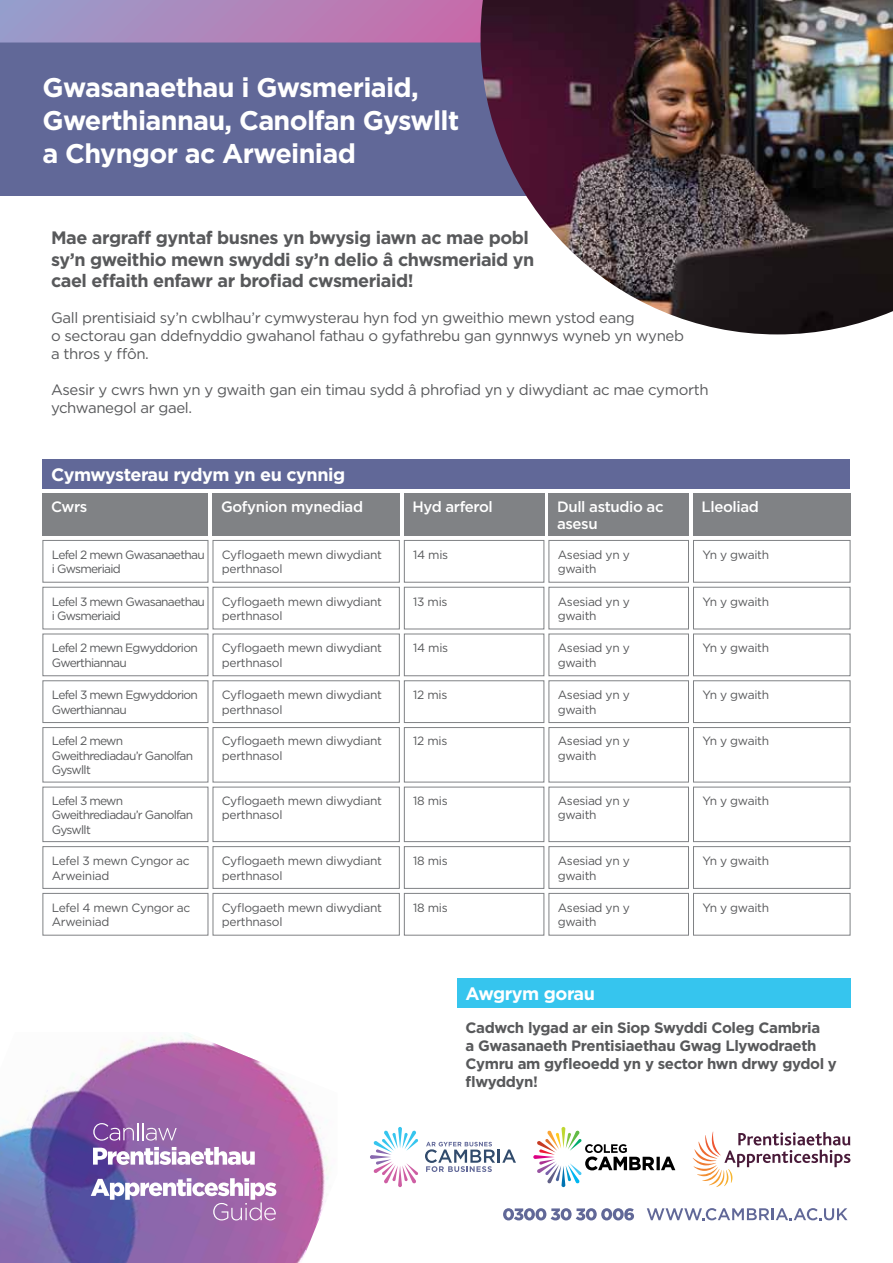
<style>
.page{position:relative;width:893px;height:1263px;background:#fff}
.page>*{position:absolute;margin:0;border:0;box-sizing:border-box;transform-origin:0 0}
.t1{font:700 27px/33px "Gotham";letter-spacing:-.025em;color:#fff}
.t2{font:700 18px/21.6px "Gotham";letter-spacing:-.025em;color:#58595b}
.t3{font:700 18px "Gotham";letter-spacing:-.025em;color:#fff}
.t4{font:15px/18px "Gotham";letter-spacing:-.025em;color:#58595b}
.t5{font:700 15px/18px "Gotham";letter-spacing:-.025em;color:#58595b}
.t6{font:500 15px/16.5px "Gotham";letter-spacing:-.025em;color:#fff}
.t7{font:12px/14.4px "Gotham";letter-spacing:-.025em;color:#58595b}
.t8{font:12px/14.4px "Gotham";letter-spacing:-.06em;color:#58595b}
</style>
<div class="page">
<img style="left:0;top:1033px;width:329px;height:230px">
<div style="left:0;top:15px;width:893px;height:181px;background:#616898"></div>
<svg style="left:91px;top:1178px;width:185px;height:42px"></svg>
<svg style="left:93px;top:1123px;width:84px;height:17px"></svg>
<svg style="left:93px;top:1147px;width:162px;height:18px"></svg>
<svg style="left:370px;top:1127px;width:48px;height:60px"></svg>
<svg style="left:425px;top:1142px;width:91px;height:30px"></svg>
<svg style="left:533px;top:1127px;width:121px;height:60px"></svg>
<svg style="left:656px;top:1157px;width:4px;height:13px"></svg>
<svg style="left:661px;top:1156px;width:14px;height:14px"></svg>
<svg style="left:693px;top:1132px;width:157px;height:55px"></svg>
<svg style="left:0;top:0;width:480px;height:43px;background:#af83b9"></svg>
<div style="left:43px;top:459px;width:807px;height:30px;background:#616898"></div>
<div style="left:457px;top:978px;width:393px;height:30px;background:#36c5ee"></div>
<div style="left:43px;top:493px;width:165px;height:43px;background:#808285"></div>
<div style="left:43px;top:540px;width:165px;height:43px;border:1px solid #808285"></div>
<div style="left:43px;top:587px;width:165px;height:42px;border:1px solid #808285"></div>
<div style="left:43px;top:634px;width:165px;height:42px;border:1px solid #808285"></div>
<div style="left:43px;top:680px;width:165px;height:43px;border:1px solid #808285"></div>
<div style="left:43px;top:727px;width:165px;height:55px;border:1px solid #808285"></div>
<div style="left:43px;top:787px;width:165px;height:55px;border:1px solid #808285"></div>
<div style="left:43px;top:846px;width:165px;height:43px;border:1px solid #808285"></div>
<div style="left:43px;top:893px;width:165px;height:42px;border:1px solid #808285"></div>
<div style="left:213px;top:493px;width:187px;height:43px;background:#808285"></div>
<div style="left:213px;top:540px;width:187px;height:43px;border:1px solid #808285"></div>
<div style="left:213px;top:587px;width:187px;height:42px;border:1px solid #808285"></div>
<div style="left:213px;top:634px;width:187px;height:42px;border:1px solid #808285"></div>
<div style="left:213px;top:680px;width:187px;height:43px;border:1px solid #808285"></div>
<div style="left:213px;top:727px;width:187px;height:55px;border:1px solid #808285"></div>
<div style="left:213px;top:787px;width:187px;height:55px;border:1px solid #808285"></div>
<div style="left:213px;top:846px;width:187px;height:43px;border:1px solid #808285"></div>
<div style="left:213px;top:893px;width:187px;height:42px;border:1px solid #808285"></div>
<div style="left:404px;top:493px;width:140px;height:43px;background:#808285"></div>
<div style="left:404px;top:540px;width:140px;height:43px;border:1px solid #808285"></div>
<div style="left:404px;top:587px;width:140px;height:42px;border:1px solid #808285"></div>
<div style="left:404px;top:634px;width:140px;height:42px;border:1px solid #808285"></div>
<div style="left:404px;top:680px;width:140px;height:43px;border:1px solid #808285"></div>
<div style="left:404px;top:727px;width:140px;height:55px;border:1px solid #808285"></div>
<div style="left:404px;top:787px;width:140px;height:55px;border:1px solid #808285"></div>
<div style="left:404px;top:846px;width:140px;height:43px;border:1px solid #808285"></div>
<div style="left:404px;top:893px;width:140px;height:42px;border:1px solid #808285"></div>
<div style="left:549px;top:493px;width:140px;height:43px;background:#808285"></div>
<div style="left:549px;top:540px;width:140px;height:43px;border:1px solid #808285"></div>
<div style="left:549px;top:587px;width:140px;height:42px;border:1px solid #808285"></div>
<div style="left:549px;top:634px;width:140px;height:42px;border:1px solid #808285"></div>
<div style="left:549px;top:680px;width:140px;height:43px;border:1px solid #808285"></div>
<div style="left:549px;top:727px;width:140px;height:55px;border:1px solid #808285"></div>
<div style="left:549px;top:787px;width:140px;height:55px;border:1px solid #808285"></div>
<div style="left:549px;top:846px;width:140px;height:43px;border:1px solid #808285"></div>
<div style="left:549px;top:893px;width:140px;height:42px;border:1px solid #808285"></div>
<div style="left:693px;top:493px;width:157px;height:43px;background:#808285"></div>
<div style="left:693px;top:540px;width:157px;height:43px;border:1px solid #808285"></div>
<div style="left:693px;top:587px;width:157px;height:42px;border:1px solid #808285"></div>
<div style="left:693px;top:634px;width:157px;height:42px;border:1px solid #808285"></div>
<div style="left:693px;top:680px;width:157px;height:43px;border:1px solid #808285"></div>
<div style="left:693px;top:727px;width:157px;height:55px;border:1px solid #808285"></div>
<div style="left:693px;top:787px;width:157px;height:55px;border:1px solid #808285"></div>
<div style="left:693px;top:846px;width:157px;height:43px;border:1px solid #808285"></div>
<div style="left:693px;top:893px;width:157px;height:42px;border:1px solid #808285"></div>
<svg style="left:647px;top:1208px;width:200px;height:12px"></svg>
<svg style="left:503px;top:1208px;width:131px;height:12px"></svg>
<img style="left:480px;top:0;width:413px;height:334px">
<h1 class="t1" style="left:43px;top:71px;width:418px">Gwasanaethau i Gwsmeriaid,<br>Gwerthiannau, Canolfan Gyswllt a Chyngor ac Arweiniad</h1>
<h2 class="t2" style="left:51px;top:227px;width:485px">Mae argraff gyntaf busnes yn bwysig iawn ac mae pobl sy’n gweithio mewn swyddi sy’n delio â chwsmeriaid yn cael effaith enfawr ar brofiad cwsmeriaid!</h2>
<p class="t4" style="left:51px;top:309px;width:634px">Gall prentisiaid sy’n cwblhau’r cymwysterau hyn fod yn gweithio mewn ystod eang<br>o sectorau gan ddefnyddio gwahanol fathau o gyfathrebu gan gynnwys wyneb yn wyneb a thros y ffôn.</p>
<p class="t4" style="left:51px;top:381px;width:659px">Asesir y cwrs hwn yn y gwaith gan ein timau sydd â phrofiad yn y diwydiant ac mae cymorth ychwanegol ar gael.</p>
<h2 class="t3" style="left:51px;top:463px;width:296px">Cymwysterau rydym yn eu cynnig</h2>
<p class="t6" style="left:51px;top:498px;width:38px">Cwrs</p>
<p class="t8" style="left:52px;top:547px;width:154px">Lefel 2 mewn Gwasanaethau i Gwsmeriaid</p>
<p class="t8" style="left:52px;top:594px;width:155px">Lefel 3 mewn Gwasanaethau i Gwsmeriaid</p>
<p class="t8" style="left:52px;top:641px;width:148px">Lefel 2 mewn Egwyddorion<br>Gwerthiannau</p>
<p class="t8" style="left:52px;top:687px;width:148px">Lefel 3 mewn Egwyddorion<br>Gwerthiannau</p>
<p class="t8" style="left:52px;top:733px;width:143px">Lefel 2 mewn<br>Gweithrediadau’r Ganolfan<br>Gyswllt</p>
<p class="t8" style="left:52px;top:793px;width:143px">Lefel 3 mewn<br>Gweithrediadau’r Ganolfan<br>Gyswllt</p>
<p class="t7" style="left:52px;top:853px;width:139px">Lefel 3 mewn Cyngor ac<br>Arweiniad</p>
<p class="t7" style="left:52px;top:900px;width:140px">Lefel 4 mewn Cyngor ac<br>Arweiniad</p>
<p class="t6" style="left:221px;top:498px;width:143px">Gofynion mynediad</p>
<p class="t7" style="left:222px;top:547px;width:162px">Cyflogaeth mewn diwydiant perthnasol</p>
<p class="t7" style="left:222px;top:594px;width:162px">Cyflogaeth mewn diwydiant perthnasol</p>
<p class="t7" style="left:222px;top:641px;width:162px">Cyflogaeth mewn diwydiant perthnasol</p>
<p class="t7" style="left:222px;top:687px;width:162px">Cyflogaeth mewn diwydiant perthnasol</p>
<p class="t7" style="left:222px;top:733px;width:162px">Cyflogaeth mewn diwydiant perthnasol</p>
<p class="t7" style="left:222px;top:793px;width:162px">Cyflogaeth mewn diwydiant perthnasol</p>
<p class="t7" style="left:222px;top:853px;width:162px">Cyflogaeth mewn diwydiant perthnasol</p>
<p class="t7" style="left:222px;top:900px;width:162px">Cyflogaeth mewn diwydiant perthnasol</p>
<p class="t6" style="left:412px;top:498px;width:82px">Hyd arferol</p>
<p class="t7" style="left:413px;top:547px;width:36px">14 mis</p>
<p class="t7" style="left:413px;top:594px;width:36px">13 mis</p>
<p class="t7" style="left:413px;top:641px;width:36px">14 mis</p>
<p class="t7" style="left:413px;top:687px;width:36px">12 mis</p>
<p class="t7" style="left:413px;top:733px;width:36px">12 mis</p>
<p class="t7" style="left:413px;top:793px;width:36px">18 mis</p>
<p class="t7" style="left:413px;top:853px;width:36px">18 mis</p>
<p class="t7" style="left:413px;top:900px;width:36px">18 mis</p>
<p class="t6" style="left:557px;top:498px;width:108px">Dull astudio ac asesu</p>
<p class="t7" style="left:558px;top:547px;width:74px">Asesiad yn y gwaith</p>
<p class="t7" style="left:558px;top:594px;width:74px">Asesiad yn y gwaith</p>
<p class="t7" style="left:558px;top:641px;width:74px">Asesiad yn y gwaith</p>
<p class="t7" style="left:558px;top:687px;width:74px">Asesiad yn y gwaith</p>
<p class="t7" style="left:558px;top:733px;width:74px">Asesiad yn y gwaith</p>
<p class="t7" style="left:558px;top:793px;width:74px">Asesiad yn y gwaith</p>
<p class="t7" style="left:558px;top:853px;width:74px">Asesiad yn y gwaith</p>
<p class="t7" style="left:558px;top:900px;width:74px">Asesiad yn y gwaith</p>
<p class="t6" style="left:702px;top:498px;width:59px">Lleoliad</p>
<p class="t7" style="left:702px;top:547px;width:68px">Yn y gwaith</p>
<p class="t7" style="left:702px;top:594px;width:68px">Yn y gwaith</p>
<p class="t7" style="left:702px;top:641px;width:68px">Yn y gwaith</p>
<p class="t7" style="left:702px;top:687px;width:68px">Yn y gwaith</p>
<p class="t7" style="left:702px;top:733px;width:68px">Yn y gwaith</p>
<p class="t7" style="left:702px;top:793px;width:68px">Yn y gwaith</p>
<p class="t7" style="left:702px;top:853px;width:68px">Yn y gwaith</p>
<p class="t7" style="left:702px;top:900px;width:68px">Yn y gwaith</p>
<h2 class="t3" style="left:466px;top:982px;width:131px">Awgrym gorau</h2>
<p class="t5" style="left:466px;top:1019px;width:373px">Cadwch lygad ar ein Siop Swyddi Coleg Cambria<br>a Gwasanaeth Prentisiaethau Gwag Llywodraeth Cymru am gyfleoedd yn y sector hwn drwy gydol y flwyddyn!</p>
</div>
